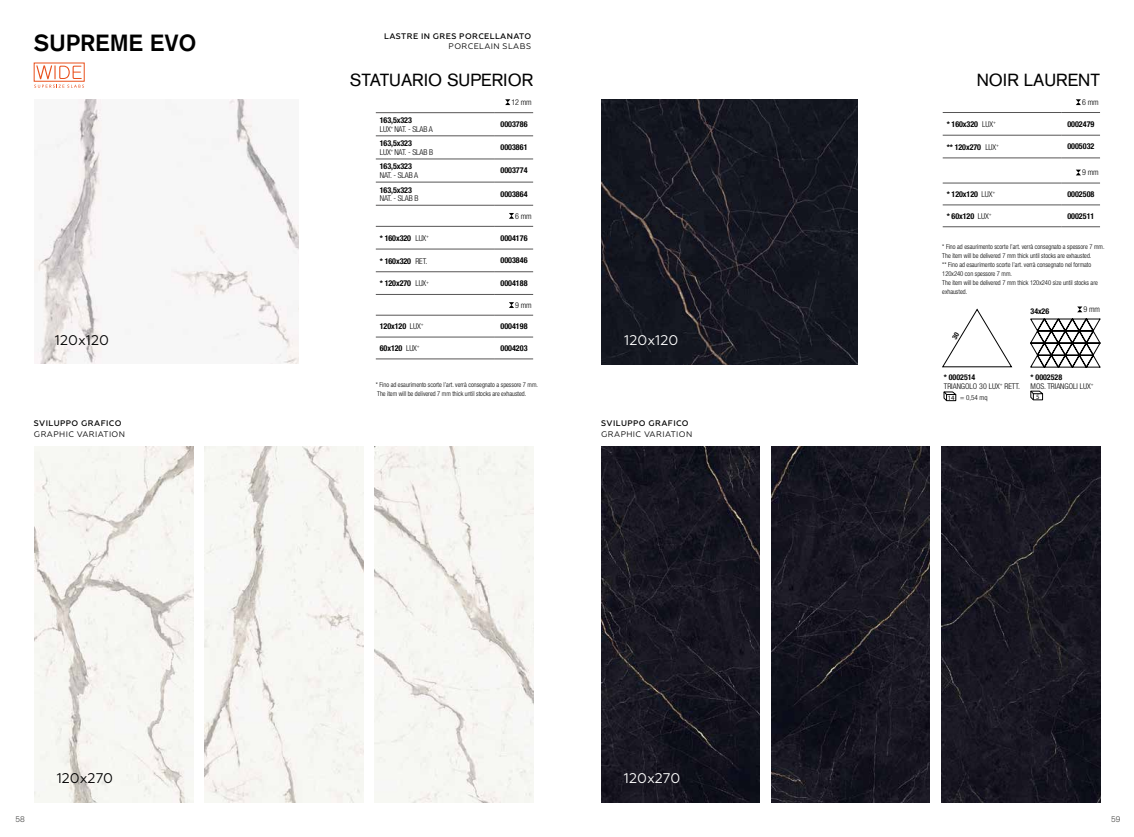
<style>
.page{position:relative;width:1134px;height:837px;background:#fff}
.page>*{position:absolute;margin:0;border:0;box-sizing:border-box;transform-origin:0 0}
.t1{font:700 23px "Akzidenz Grotesk";letter-spacing:.02em;color:#000}
.t2{font:17.2px "Akzidenz Grotesk";color:#000}
.t3{font:14px "Geometria";color:#fff}
.t4{font:14px "Geometria";color:#000}
.t5{font:700 condensed 8.1px "Helvetica Neue LT Std";color:#000}
.t6{font:300 condensed 8.1px/8.7px "Helvetica Neue LT Std";letter-spacing:-.015em;color:#000}
.t7{font:500 8.1px "Geometria";letter-spacing:.05em;color:#000}
.t8{font:8.1px "Geometria";letter-spacing:.05em;color:#000}
.t9{font:300 8px "Akzidenz Grotesk BE";color:#3c3c3b}
.t10{font:300 condensed 7.9px/9px "Helvetica Neue LT Std";color:#000}
.t11{font:700 condensed 7.9px "Helvetica Neue LT Std";letter-spacing:-.01em;color:#000}
.t12{font:300 condensed 7px "Helvetica Neue LT Std";color:#000}
.t13{font:300 condensed 6.7px/9px "Helvetica Neue LT Std";color:#000}
.t14{font:6.6px "Myriad Pro";color:#000}
.s1{font-weight:700}
.s2{font-weight:300}
</style>
<div class="page">
<img style="left:601px;top:99px;width:257px;height:265px">
<svg style="left:36px;top:65px;width:46px;height:14px"></svg>
<svg style="left:34px;top:85px;width:50px;height:3px"></svg>
<svg style="left:1077px;top:306px;width:5px;height:6px"></svg>
<hr style="left:943px;top:183px;width:119px;height:1px;background:#575656">
<hr style="left:1062px;top:183px;width:38px;height:1px;background:#575656">
<hr style="left:943px;top:204px;width:119px;height:1px;background:#575656">
<hr style="left:1062px;top:204px;width:38px;height:1px;background:#575656">
<hr style="left:943px;top:226px;width:119px;height:1px;background:#575656">
<hr style="left:1062px;top:226px;width:38px;height:1px;background:#575656">
<hr style="left:943px;top:112px;width:119px;height:1px;background:#575656">
<hr style="left:1062px;top:112px;width:38px;height:1px;background:#575656">
<hr style="left:943px;top:135px;width:119px;height:1px;background:#575656">
<hr style="left:1062px;top:135px;width:38px;height:1px;background:#575656">
<hr style="left:943px;top:158px;width:119px;height:1px;background:#575656">
<hr style="left:1062px;top:158px;width:38px;height:1px;background:#575656">
<svg style="left:1076px;top:99px;width:5px;height:6px"></svg>
<svg style="left:1076px;top:169px;width:5px;height:6px"></svg>
<svg style="left:1030px;top:390px;width:13px;height:10px"></svg>
<svg style="left:1031px;top:319px;width:69px;height:48px"></svg>
<svg style="left:943px;top:391px;width:14px;height:10px"></svg>
<img style="left:601px;top:446px;width:159px;height:356px">
<img style="left:771px;top:446px;width:159px;height:356px">
<img style="left:941px;top:446px;width:159px;height:356px">
<hr style="left:376px;top:226px;width:119px;height:1px;background:#575656">
<hr style="left:495px;top:226px;width:38px;height:1px;background:#575656">
<hr style="left:376px;top:249px;width:119px;height:1px;background:#575656">
<hr style="left:495px;top:249px;width:38px;height:1px;background:#575656">
<hr style="left:376px;top:271px;width:119px;height:1px;background:#575656">
<hr style="left:495px;top:271px;width:38px;height:1px;background:#575656">
<hr style="left:376px;top:294px;width:119px;height:1px;background:#575656">
<hr style="left:495px;top:294px;width:38px;height:1px;background:#575656">
<svg style="left:509px;top:213px;width:5px;height:6px"></svg>
<hr style="left:376px;top:315px;width:119px;height:1px;background:#575656">
<hr style="left:495px;top:315px;width:38px;height:1px;background:#575656">
<hr style="left:376px;top:336px;width:119px;height:1px;background:#575656">
<hr style="left:495px;top:336px;width:38px;height:1px;background:#575656">
<hr style="left:376px;top:358px;width:119px;height:1px;background:#575656">
<hr style="left:495px;top:358px;width:38px;height:1px;background:#575656">
<svg style="left:509px;top:302px;width:5px;height:6px"></svg>
<hr style="left:376px;top:112px;width:119px;height:1px;background:#575656">
<hr style="left:495px;top:112px;width:38px;height:1px;background:#575656">
<hr style="left:376px;top:135px;width:119px;height:1px;background:#575656">
<hr style="left:495px;top:135px;width:38px;height:1px;background:#575656">
<hr style="left:376px;top:159px;width:119px;height:1px;background:#575656">
<hr style="left:495px;top:159px;width:38px;height:1px;background:#575656">
<hr style="left:376px;top:182px;width:119px;height:1px;background:#575656">
<hr style="left:495px;top:182px;width:38px;height:1px;background:#575656">
<hr style="left:376px;top:205px;width:119px;height:1px;background:#575656">
<hr style="left:495px;top:205px;width:38px;height:1px;background:#575656">
<svg style="left:505px;top:99px;width:5px;height:6px"></svg>
<img style="left:34px;top:99px;width:264px;height:264px">
<img style="left:34px;top:446px;width:159px;height:356px">
<img style="left:204px;top:446px;width:159px;height:356px">
<img style="left:375px;top:446px;width:158px;height:356px">
<svg style="left:942px;top:309px;width:70px;height:58px"></svg>
<h1 class="t1" style="left:34px;top:29px;width:164px">SUPREME EVO</h1>
<p class="t7" style="left:384px;top:31px;width:148px">LASTRE IN GRES PORCELLANATO</p>
<p class="t8" style="left:449px;top:42px;width:84px">PORCELAIN SLABS</p>
<h2 class="t2" style="left:350px;top:70px;width:185px">STATUARIO SUPERIOR</h2>
<p class="t6" style="left:511px;top:98px;width:22px">12 mm</p>
<p class="t6" style="left:380px;top:116px;width:55px"><span class="s1">163,5x323<br></span>LUX<sup>+</sup> NAT. - SLAB A</p>
<p class="t5" style="left:500px;top:119px;width:29px">0003786</p>
<p class="t6" style="left:380px;top:139px;width:55px"><span class="s1">163,5x323<br></span>LUX<sup>+</sup> NAT. - SLAB B</p>
<p class="t5" style="left:500px;top:142px;width:29px">0003861</p>
<p class="t5" style="left:380px;top:161px;width:34px">163,5x323</p>
<p class="t6" style="left:380px;top:171px;width:40px">NAT. - SLAB A</p>
<p class="t5" style="left:500px;top:165px;width:29px">0003774</p>
<p class="t5" style="left:380px;top:185px;width:34px">163,5x323</p>
<p class="t6" style="left:380px;top:194px;width:40px">NAT. - SLAB B</p>
<p class="t5" style="left:500px;top:189px;width:29px">0003864</p>
<p class="t6" style="left:515px;top:211px;width:18px">6 mm</p>
<p class="t5" style="left:380px;top:233px;width:51px">* 160x320 <span class="s2">LUX</span><sup>+</sup></p>
<p class="t5" style="left:500px;top:233px;width:29px">0004176</p>
<p class="t5" style="left:380px;top:256px;width:49px">* 160x320 <span class="s2">RET.</span></p>
<p class="t5" style="left:500px;top:255px;width:29px">0003846</p>
<p class="t5" style="left:380px;top:278px;width:51px">* 120x270 <span class="s2">LUX</span><sup>+</sup></p>
<p class="t5" style="left:500px;top:278px;width:29px">0004188</p>
<p class="t6" style="left:515px;top:300px;width:18px">9 mm</p>
<h3 class="t4" style="left:55px;top:331px;width:56px">120x120</h3>
<p class="t5" style="left:380px;top:321px;width:45px">120x120 <span class="s2">LUX</span><sup>+</sup></p>
<p class="t5" style="left:500px;top:321px;width:29px">0004198</p>
<p class="t5" style="left:380px;top:343px;width:41px">60x120 <span class="s2">LUX</span><sup>+</sup></p>
<p class="t5" style="left:500px;top:343px;width:29px">0004203</p>
<h3 class="t3" style="left:624px;top:331px;width:56px">120x120</h3>
<p class="t13" style="left:376px;top:379px;width:164px">* Fino ad esaurimento scorte l’art. verrà consegnato a spessore 7 mm.<br>The item will be delivered 7 mm thick until stocks are exhausted.</p>
<p class="t7" style="left:34px;top:418px;width:89px">SVILUPPO GRAFICO</p>
<p class="t8" style="left:34px;top:429px;width:93px">GRAPHIC VARIATION</p>
<p class="t7" style="left:601px;top:418px;width:89px">SVILUPPO GRAFICO</p>
<p class="t8" style="left:601px;top:429px;width:93px">GRAPHIC VARIATION</p>
<h3 class="t4" style="left:57px;top:769px;width:58px">120x270</h3>
<h3 class="t3" style="left:624px;top:769px;width:58px">120x270</h3>
<h2 class="t2" style="left:977px;top:70px;width:125px">NOIR LAURENT</h2>
<p class="t6" style="left:1082px;top:98px;width:18px">6 mm</p>
<p class="t5" style="left:947px;top:119px;width:51px">* 160x320 <span class="s2">LUX</span><sup>+</sup></p>
<p class="t5" style="left:1067px;top:119px;width:29px">0002479</p>
<p class="t5" style="left:947px;top:142px;width:54px">** 120x270 <span class="s2">LUX</span><sup>+</sup></p>
<p class="t5" style="left:1067px;top:142px;width:29px">0005032</p>
<p class="t6" style="left:1082px;top:168px;width:18px">9 mm</p>
<p class="t5" style="left:947px;top:189px;width:50px">* 120x120 <span class="s2">LUX</span><sup>+</sup></p>
<p class="t5" style="left:1067px;top:189px;width:29px">0002508</p>
<p class="t5" style="left:947px;top:211px;width:46px">* 60x120 <span class="s2">LUX</span><sup>+</sup></p>
<p class="t5" style="left:1067px;top:211px;width:29px">0002511</p>
<p class="t13" style="left:942px;top:241px;width:164px">* Fino ad esaurimento scorte l’art. verrà consegnato a spessore 7 mm.<br>The item will be delivered 7 mm thick until stocks are exhausted.<br>** Fino ad esaurimento scorte l’art. verrà consegnato nel formato 120x240 con spessore 7 mm.<br>The item will be delivered 7 mm thick 120x240 size until stocks are exhausted.</p>
<p class="t11" style="left:1031px;top:306px;width:20px">34x26</p>
<p class="t6" style="left:1083px;top:305px;width:18px">9 mm</p>
<p class="t10" style="left:944px;top:372px;width:78px"><span class="s1">* 0002514<br></span>TRIANGOLO 30 LUX<sup>+</sup> RETT.</p>
<p class="t12" style="left:960px;top:393px;width:29px">= 0,54 mq</p>
<p class="t14" style="left:948px;top:393px;width:8px">14</p>
<p class="t10" style="left:1030px;top:372px;width:65px"><span class="s1">* 0002528<br></span>MOS. TRIANGOLI LUX<sup>+</sup></p>
<p class="t14" style="left:1036px;top:392px;width:5px">5</p>
<p class="t9" style="left:16px;top:814px;width:11px">58</p>
<p class="t9" style="left:1111px;top:814px;width:11px">59</p>
</div>
